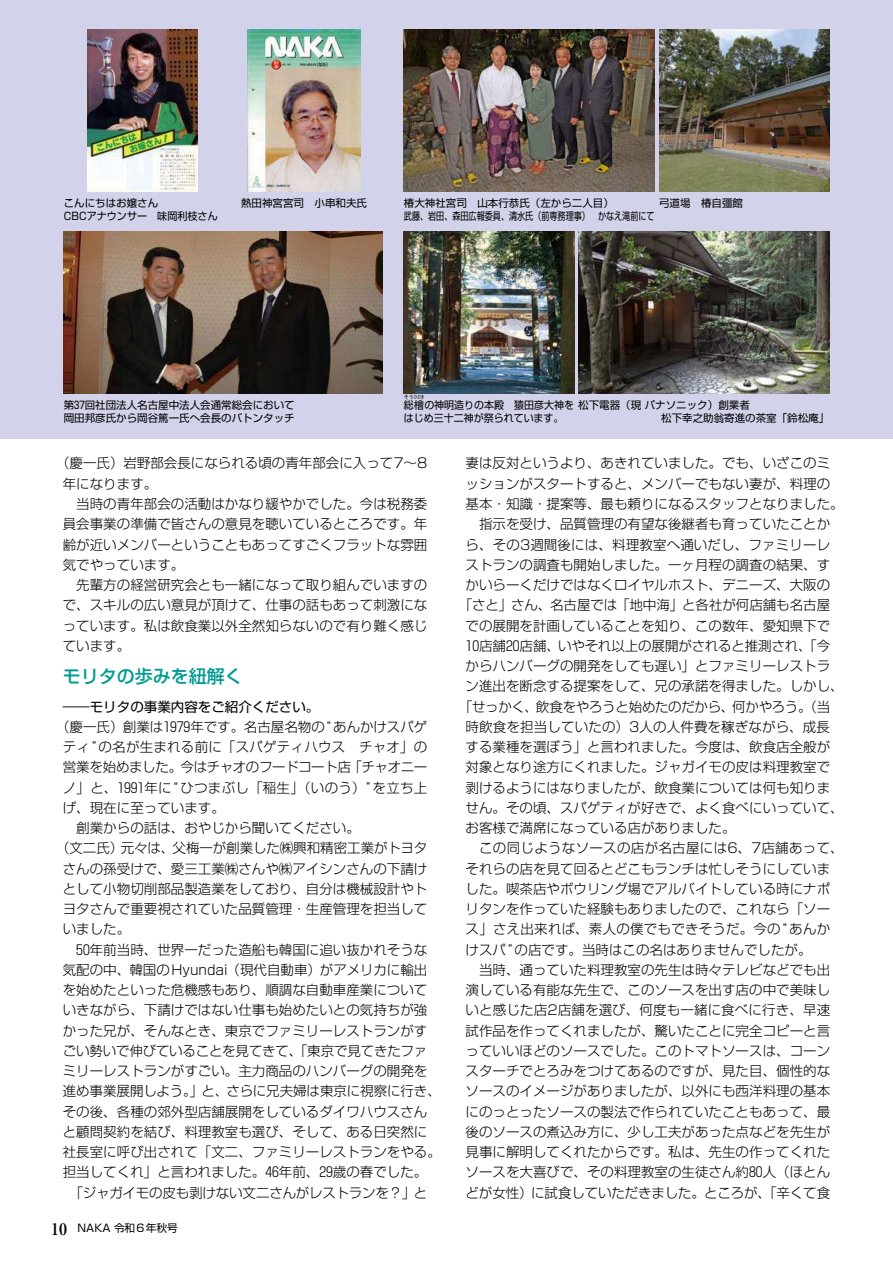
<style>
.page{position:relative;width:893px;height:1263px;background:#fff}
.page>*{position:absolute;margin:0;border:0;box-sizing:border-box;transform-origin:0 0}
.t1{font:500 18px "Shin Go Pr 6";color:#009b91}
.t2{font:300 13.5px/20.2px "Shin Go Pr 6";color:#000;text-align:justify}
.t3{font:300 13.5px "Shin Go Pr 6";letter-spacing:.02em;color:#000}
.t4{font:300 13.5px "Shin Go Pr 6";letter-spacing:-.02em;color:#000}
.t5{font:300 13.5px "Shin Go Pr 6";letter-spacing:-.025em;color:#000}
.t6{font:300 13.5px "Shin Go Pr 6";letter-spacing:-.03em;color:#000}
.t7{font:13.5px "Shin Go Pr 6";color:#000}
.t8{font:10.65px "Shin Go Pr 6";color:#000}
.t9{font:10.5px/13.5px "Shin Go Pr 6";color:#000}
.t10{font:10.5px "Shin Go Pr 6";color:#000;scale:.95 1}
.t11{font:5.25px "Shin Go Pr 6";color:#000;scale:.95 1}
.s1{font-family:"Ryumin Pr 6";font-weight:700;font-size:15.9px}
</style>
<div class="page">
<div style="left:0;top:0;width:893px;height:438px;background:#d2d3ea"></div>
<img style="left:87px;top:30px;width:111px;height:161px">
<img style="left:247px;top:30px;width:114px;height:161px">
<img style="left:404px;top:30px;width:251px;height:161px">
<img style="left:578px;top:232px;width:251px;height:161px">
<img style="left:659px;top:30px;width:170px;height:161px">
<img style="left:404px;top:232px;width:170px;height:161px">
<img style="left:64px;top:232px;width:319px;height:161px">
<p class="t9" style="left:404px;top:195px;width:252px">椿大神社宮司　山本行恭氏（左から二人目）<br>武藤、岩田、森田広報委員、清水氏（前専務理事）　かなえ滝前にて</p>
<p class="t9" style="left:64px;top:195px;width:155px">こんにちはお嬢さん<br>CBCアナウンサー　味岡利枝さん</p>
<p class="t9" style="left:241px;top:195px;width:127px">熱田神宮宮司　小串和夫氏</p>
<p class="t9" style="left:659px;top:195px;width:85px">弓道場　椿自彊館</p>
<p class="t9" style="left:64px;top:397px;width:232px">第37回社団法人名古屋中法人会通常総会において岡田邦彦氏から岡谷篤一氏へ会長のバトンタッチ</p>
<p class="t11" style="left:404px;top:393px;width:23px">そうひのき</p>
<p class="t10" style="left:404px;top:410px;width:169px">はじめ三十二神が祭られています。</p>
<p class="t10" style="left:404px;top:396px;width:366px">総檜の神明造りの本殿　猿田彦大神を松下電器（現 パナソニック）創業者</p>
<p class="t9" style="left:661px;top:411px;width:169px">松下幸之助翁寄進の茶室「鈴松庵」</p>
<p class="t2" style="left:63px;top:452px;width:366px;text-indent:-7px">（慶一氏）岩野部会長になられる頃の青年部会に入って7～8年になります。</p>
<p class="t2" style="left:63px;top:492px;width:366px;text-indent:14px">当時の青年部会の活動はかなり緩やかでした。今は税務委員会事業の準備で皆さんの意見を聴いているところです。年齢が近いメンバーということもあってすごくフラットな雰囲気でやっています。</p>
<p class="t2" style="left:63px;top:573px;width:366px;text-indent:14px">先輩方の経営研究会とも一緒になって取り組んでいますので、スキルの広い意見が頂けて、仕事の話もあって刺激になっています。私は飲食業以外全然知らないので有り難く感じています。</p>
<h1 class="t1" style="left:63px;top:661px;width:181px">モリタの歩みを紐解く</h1>
<p class="t7" style="left:63px;top:695px;width:258px">――モリタの事業内容をご紹介ください。</p>
<p class="t2" style="left:56px;top:715px;width:373px">（慶一氏）創業は1979年です。名古屋名物の“あんかけスパゲ</p>
<p class="t2" style="left:63px;top:735px;width:366px">ティ”の名が生まれる前に「スパゲティハウス　チャオ」の</p>
<p class="t6" style="left:63px;top:756px;width:366px">営業を始めました。今はチャオのフードコート店「チャオニー</p>
<p class="t3" style="left:63px;top:776px;width:366px">ノ」と、1991年に“ひつまぶし「稲生」（いのう）”を立ち上</p>
<p class="t2" style="left:63px;top:796px;width:163px">げ、現在に至っています。</p>
<p class="t2" style="left:76px;top:816px;width:285px">創業からの話は、おやじから聞いてください。</p>
<p class="t2" style="left:56px;top:837px;width:373px">（文二氏）元々は、父梅一が創業した㈱興和精密工業がトヨタ</p>
<p class="t2" style="left:63px;top:857px;width:366px">さんの孫受けで、愛三工業㈱さんや㈱アイシンさんの下請け</p>
<p class="t2" style="left:63px;top:877px;width:366px">として小物切削部品製造業をしており、自分は機械設計やト</p>
<p class="t2" style="left:63px;top:897px;width:366px">ヨタさんで重要視されていた品質管理・生産管理を担当して</p>
<p class="t2" style="left:63px;top:918px;width:69px">いました。</p>
<p class="t2" style="left:76px;top:938px;width:352px">50年前当時、世界一だった造船も韓国に追い抜かれそうな</p>
<p class="t2" style="left:63px;top:958px;width:366px">気配の中、韓国のHyundai（現代自動車）がアメリカに輸出</p>
<p class="t2" style="left:63px;top:978px;width:366px">を始めたといった危機感もあり、順調な自動車産業について</p>
<p class="t2" style="left:63px;top:999px;width:366px">いきながら、下請けではない仕事も始めたいとの気持ちが強</p>
<p class="t2" style="left:63px;top:1019px;width:366px">かった兄が、そんなとき、東京でファミリーレストランがす</p>
<p class="t4" style="left:63px;top:1039px;width:366px">ごい勢いで伸びていることを見てきて、「東京で見てきたファ</p>
<p class="t2" style="left:63px;top:1059px;width:366px">ミリーレストランがすごい。主力商品のハンバーグの開発を</p>
<p class="t2" style="left:63px;top:1080px;width:379px">進め事業展開しよう。」と、さらに兄夫婦は東京に視察に行き、</p>
<p class="t2" style="left:63px;top:1100px;width:366px">その後、各種の郊外型店舗展開をしているダイワハウスさん</p>
<p class="t2" style="left:63px;top:1120px;width:366px">と顧問契約を結び、料理教室も選び、そして、ある日突然に</p>
<p class="t2" style="left:63px;top:1140px;width:379px">社長室に呼び出されて「文二、ファミリーレストランをやる。</p>
<p class="t2" style="left:63px;top:1161px;width:366px">担当してくれ」と言われました。46年前、29歳の春でした。</p>
<p class="t4" style="left:70px;top:1181px;width:359px">「ジャガイモの皮も剥けない文二さんがレストランを？」と</p>
<p class="t8" style="left:51px;top:1220px;width:128px"><span class="s1">10</span>　NAKA 令和６年秋号</p>
<p class="t2" style="left:466px;top:452px;width:366px">妻は反対というより、あきれていました。でも、いざこのミ</p>
<p class="t2" style="left:466px;top:472px;width:366px">ッションがスタートすると、メンバーでもない妻が、料理の</p>
<p class="t2" style="left:466px;top:492px;width:379px">基本・知識・提案等、最も頼りになるスタッフとなりました。</p>
<p class="t2" style="left:479px;top:513px;width:352px">指示を受け、品質管理の有望な後継者も育っていたことか</p>
<p class="t2" style="left:466px;top:533px;width:366px">ら、その3週間後には、料理教室へ通いだし、ファミリーレ</p>
<p class="t2" style="left:466px;top:553px;width:366px">ストランの調査も開始しました。一ヶ月程の調査の結果、す</p>
<p class="t2" style="left:466px;top:573px;width:366px">かいらーくだけではなくロイヤルホスト、デニーズ、大阪の</p>
<p class="t2" style="left:459px;top:594px;width:373px">「さと」さん、名古屋では「地中海」と各社が何店舗も名古屋</p>
<p class="t2" style="left:466px;top:614px;width:366px">での展開を計画していることを知り、この数年、愛知県下で</p>
<p class="t2" style="left:466px;top:634px;width:366px">10店舗20店舗、いやそれ以上の展開がされると推測され、「今</p>
<p class="t2" style="left:466px;top:654px;width:366px">からハンバーグの開発をしても遅い」とファミリーレストラ</p>
<p class="t2" style="left:466px;top:675px;width:379px">ン進出を断念する提案をして、兄の承諾を得ました。しかし、</p>
<p class="t5" style="left:459px;top:695px;width:373px">「せっかく、飲食をやろうと始めたのだから、何かやろう。（当</p>
<p class="t2" style="left:466px;top:715px;width:366px">時飲食を担当していたの）3人の人件費を稼ぎながら、成長</p>
<p class="t2" style="left:466px;top:735px;width:366px">する業種を選ぼう」と言われました。今度は、飲食店全般が</p>
<p class="t2" style="left:466px;top:756px;width:366px">対象となり途方にくれました。ジャガイモの皮は料理教室で</p>
<p class="t2" style="left:466px;top:776px;width:366px">剥けるようにはなりましたが、飲食業については何も知りま</p>
<p class="t2" style="left:466px;top:796px;width:379px">せん。その頃、スパゲティが好きで、よく食べにいっていて、</p>
<p class="t2" style="left:466px;top:816px;width:271px">お客様で満席になっている店がありました。</p>
<p class="t3" style="left:479px;top:837px;width:366px">この同じようなソースの店が名古屋には6、7店舗あって、</p>
<p class="t2" style="left:466px;top:857px;width:366px">それらの店を見て回るとどこもランチは忙しそうにしていま</p>
<p class="t2" style="left:466px;top:877px;width:366px">した。喫茶店やボウリング場でアルバイトしている時にナポ</p>
<p class="t2" style="left:466px;top:897px;width:366px">リタンを作っていた経験もありましたので、これなら「ソー</p>
<p class="t2" style="left:466px;top:918px;width:366px">ス」さえ出来れば、素人の僕でもできそうだ。今の“あんか</p>
<p class="t2" style="left:466px;top:938px;width:347px">けスパ”の店です。当時はこの名はありませんでしたが。</p>
<p class="t2" style="left:479px;top:958px;width:352px">当時、通っていた料理教室の先生は時々テレビなどでも出</p>
<p class="t2" style="left:466px;top:978px;width:366px">演している有能な先生で、このソースを出す店の中で美味し</p>
<p class="t2" style="left:466px;top:999px;width:366px">いと感じた店2店舗を選び、何度も一緒に食べに行き、早速</p>
<p class="t2" style="left:466px;top:1019px;width:366px">試作品を作ってくれましたが、驚いたことに完全コピーと言</p>
<p class="t2" style="left:466px;top:1039px;width:366px">っていいほどのソースでした。このトマトソースは、コーン</p>
<p class="t2" style="left:466px;top:1059px;width:366px">スターチでとろみをつけてあるのですが、見た目、個性的な</p>
<p class="t2" style="left:466px;top:1080px;width:366px">ソースのイメージがありましたが、以外にも西洋料理の基本</p>
<p class="t2" style="left:466px;top:1100px;width:366px">にのっとったソースの製法で作られていたこともあって、最</p>
<p class="t2" style="left:466px;top:1120px;width:366px">後のソースの煮込み方に、少し工夫があった点などを先生が</p>
<p class="t2" style="left:466px;top:1140px;width:366px">見事に解明してくれたからです。私は、先生の作ってくれた</p>
<p class="t2" style="left:466px;top:1161px;width:366px">ソースを大喜びで、その料理教室の生徒さん約80人（ほとん</p>
<p class="t2" style="left:466px;top:1181px;width:366px">どが女性）に試食していただきました。ところが、「辛くて食</p>
</div>
